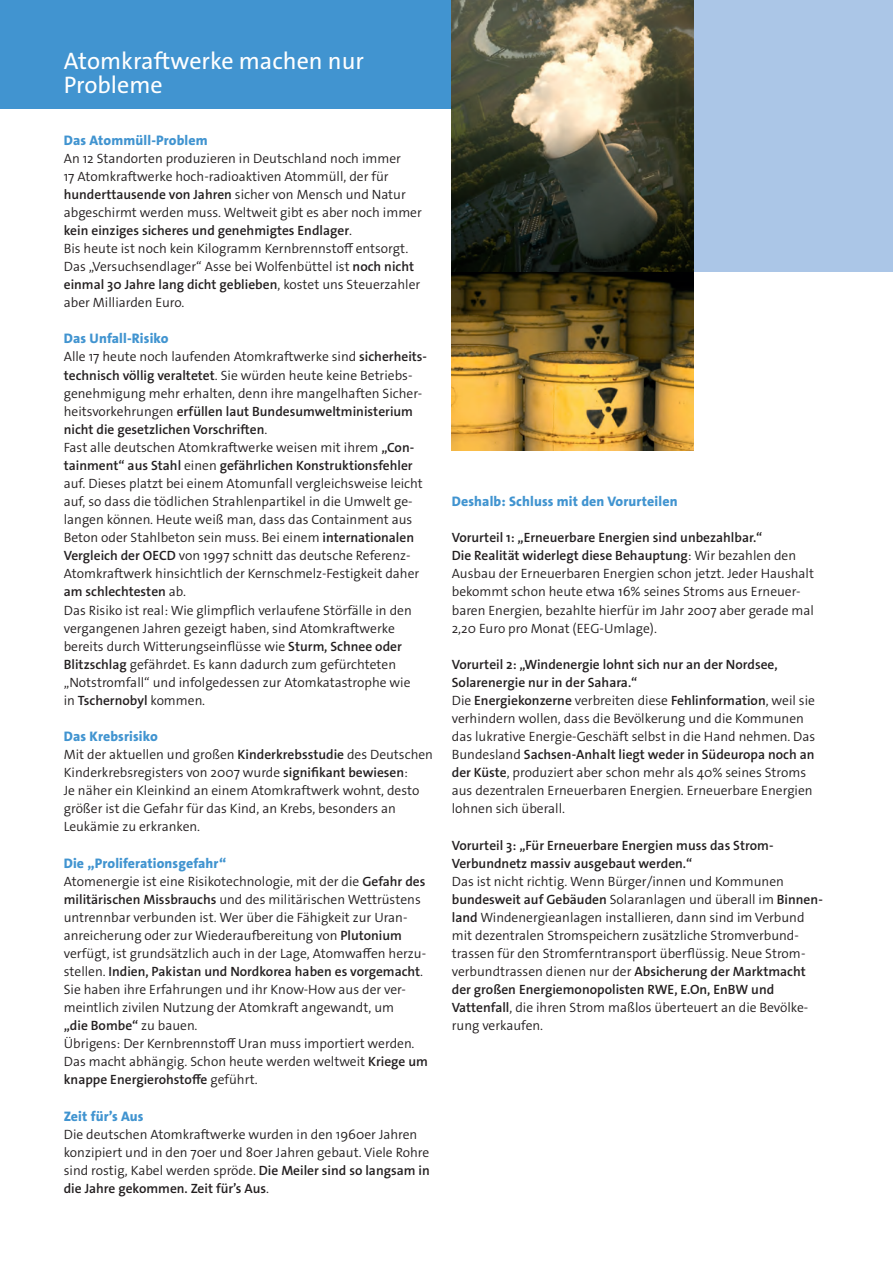
<style>
.page{position:relative;width:893px;height:1263px;background:#fff}
.page>*{position:absolute;margin:0;border:0;box-sizing:border-box;transform-origin:0 0}
.t1{font:24px/24px "The Sans Os F";color:#fff}
.t2{font:800 13.8px "The Sans Os F";letter-spacing:.01em;color:#4194d0}
.t3{font:300 13.5px/18.1px "The Sans Os F";color:#231f20}
.t4{font:600 13.5px/18.1px "The Sans Os F";color:#231f20}
.s1{font-weight:600}
</style>
<div class="page">
<div style="left:0;top:0;width:454px;height:108px;background:#4194d0"></div>
<div style="left:691px;top:0;width:202px;height:271px;background:#abc6e7"></div>
<img style="left:452px;top:271px;width:241px;height:180px">
<img style="left:452px;top:0;width:241px;height:271px">
<h1 class="t1" style="left:64px;top:49px;width:302px">Atomkraftwerke machen nur<br>Probleme</h1>
<p class="t2" style="left:64px;top:131px;width:145px">Das Atommüll-Problem</p>
<p class="t3" style="left:64px;top:149px;width:360px">An 12 Standorten produzieren in Deutschland noch immer<br>17 Atomkraftwerke hoch-radioaktiven Atommüll, der für <span class="s1">hunderttausende von Jahren</span> sicher von Mensch und Natur abgeschirmt werden muss. Weltweit gibt es aber noch immer <span class="s1">kein einziges sicheres und genehmigtes Endlager</span>.<br>Bis heute ist noch kein Kilogramm Kernbrennstoff entsorgt.<br>Das „Versuchsendlager“ Asse bei Wolfenbüttel ist <span class="s1">noch nicht einmal 30 Jahre lang dicht geblieben</span>, kostet uns Steuerzahler aber Milliarden Euro.</p>
<p class="t2" style="left:64px;top:330px;width:106px">Das Unfall-Risiko</p>
<p class="t3" style="left:64px;top:348px;width:365px">Alle 17 heute noch laufenden Atomkraftwerke sind <span class="s1">sicherheits&shy;technisch völlig veraltetet</span>. Sie würden heute keine Betriebs&shy;genehmigung mehr erhalten, denn ihre mangelhaften Sicher&shy;heitsvorkehrungen <span class="s1">erfüllen laut Bundesumweltministerium nicht die gesetzlichen Vorschriften</span>.<br>Fast alle deutschen Atomkraftwerke weisen mit ihrem <span class="s1">„Con&shy;tainment“ aus Stahl</span> einen <span class="s1">gefährlichen Konstruktionsfehler </span>auf. Dieses platzt bei einem Atomunfall vergleichsweise leicht auf, so dass die tödlichen Strahlenpartikel in die Umwelt ge&shy;langen können. Heute weiß man, dass das Containment aus Beton oder Stahlbeton sein muss. Bei einem <span class="s1">internationalen Vergleich der OECD</span> von 1997 schnitt das deutsche Referenz-Atomkraftwerk hinsichtlich der Kernschmelz-Festigkeit daher <span class="s1">am schlechtesten</span> ab.<br>Das Risiko ist real: Wie glimpflich verlaufene Störfälle in den vergangenen Jahren gezeigt haben, sind Atomkraftwerke bereits durch Witterungseinflüsse wie <span class="s1">Sturm, Schnee oder Blitzschlag</span> gefährdet. Es kann dadurch zum gefürchteten „Notstromfall“ und infolgedessen zur Atomkatastrophe wie<br>in <span class="s1">Tschernobyl</span> kommen.</p>
<p class="t2" style="left:64px;top:727px;width:96px">Das Krebsrisiko</p>
<p class="t3" style="left:64px;top:745px;width:371px">Mit der aktuellen und großen <span class="s1">Kinderkrebsstudie</span> des Deutschen Kinderkrebsregisters von 2007 wurde <span class="s1">signifikant bewiesen</span>:<br>Je näher ein Kleinkind an einem Atomkraftwerk wohnt, desto größer ist die Gefahr für das Kind, an Krebs, besonders an Leukämie zu erkranken.</p>
<p class="t2" style="left:64px;top:854px;width:164px">Die „Proliferationsgefahr“</p>
<p class="t3" style="left:64px;top:872px;width:366px">Atomenergie ist eine Risikotechnologie, mit der die <span class="s1">Gefahr des militärischen Missbrauchs</span> und des militärischen Wettrüstens untrennbar verbunden ist. Wer über die Fähigkeit zur Uran&shy;anreicherung oder zur Wiederaufbereitung von <span class="s1">Plutonium </span>verfügt, ist grundsätzlich auch in der Lage, Atomwaffen herzu&shy;stellen. <span class="s1">Indien, Pakistan und Nordkorea haben es vorgemacht</span>.<br>Sie haben ihre Erfahrungen und ihr Know-How aus der ver&shy;meintlich zivilen Nutzung der Atomkraft angewandt, um<br><span class="s1">„die Bombe“</span> zu bauen.<br>Übrigens: Der Kernbrennstoff Uran muss importiert werden.<br>Das macht abhängig. Schon heute werden weltweit <span class="s1">Kriege um knappe Energierohstoffe</span> geführt.</p>
<p class="t2" style="left:64px;top:1107px;width:81px">Zeit für’s Aus</p>
<p class="t3" style="left:64px;top:1125px;width:368px">Die deutschen Atomkraftwerke wurden in den 1960er Jahren konzipiert und in den 70er und 80er Jahren gebaut. Viele Rohre sind rostig, Kabel werden spröde. <span class="s1">Die Meiler sind so langsam in die Jahre gekommen. Zeit für’s Aus</span>.</p>
<p class="t2" style="left:452px;top:492px;width:227px">Deshalb: Schluss mit den Vorurteilen</p>
<p class="t3" style="left:452px;top:529px;width:364px"><span class="s1">Vorurteil 1: „Erneuerbare Energien sind unbezahlbar.“<br>Die Realität widerlegt diese Behauptung</span>: Wir bezahlen den Ausbau der Erneuerbaren Energien schon jetzt. Jeder Haushalt bekommt schon heute etwa 16% seines Stroms aus Erneuer&shy;baren Energien, bezahlte hierfür im Jahr 2007 aber gerade mal 2,20 Euro pro Monat (EEG-Umlage).</p>
<p class="t3" style="left:452px;top:655px;width:365px"><span class="s1">Vorurteil 2: „Windenergie lohnt sich nur an der Nordsee, Solarenergie nur in der Sahara.“<br></span>Die <span class="s1">Energiekonzerne</span> verbreiten diese <span class="s1">Fehlinformation</span>, weil sie verhindern wollen, dass die Bevölkerung und die Kommunen das lukrative Energie-Geschäft selbst in die Hand nehmen. Das Bundesland <span class="s1">Sachsen-Anhalt liegt weder in Südeuropa noch an der Küste</span>, produziert aber schon mehr als 40% seines Stroms aus dezentralen Erneuerbaren Energien. Erneuerbare Energien lohnen sich überall.</p>
<p class="t4" style="left:452px;top:836px;width:323px">Vorurteil 3: „Für Erneuerbare Energien muss das Strom-<br>Verbundnetz massiv ausgebaut werden.“</p>
<p class="t3" style="left:452px;top:872px;width:372px">Das ist nicht richtig. Wenn Bürger/innen und Kommunen <span class="s1">bundesweit auf Gebäuden</span> Solaranlagen und überall im <span class="s1">Binnen&shy;land</span> Windenergieanlagen installieren, dann sind im Verbund mit dezentralen Stromspeichern zusätzliche Stromverbund&shy;trassen für den Stromferntransport überflüssig. Neue Strom&shy;verbundtrassen dienen nur der <span class="s1">Absicherung der Marktmacht der großen Energiemonopolisten RWE, E.On, EnBW und Vattenfall</span>, die ihren Strom maßlos überteuert an die Bevölke&shy;rung verkaufen.</p>
</div>
